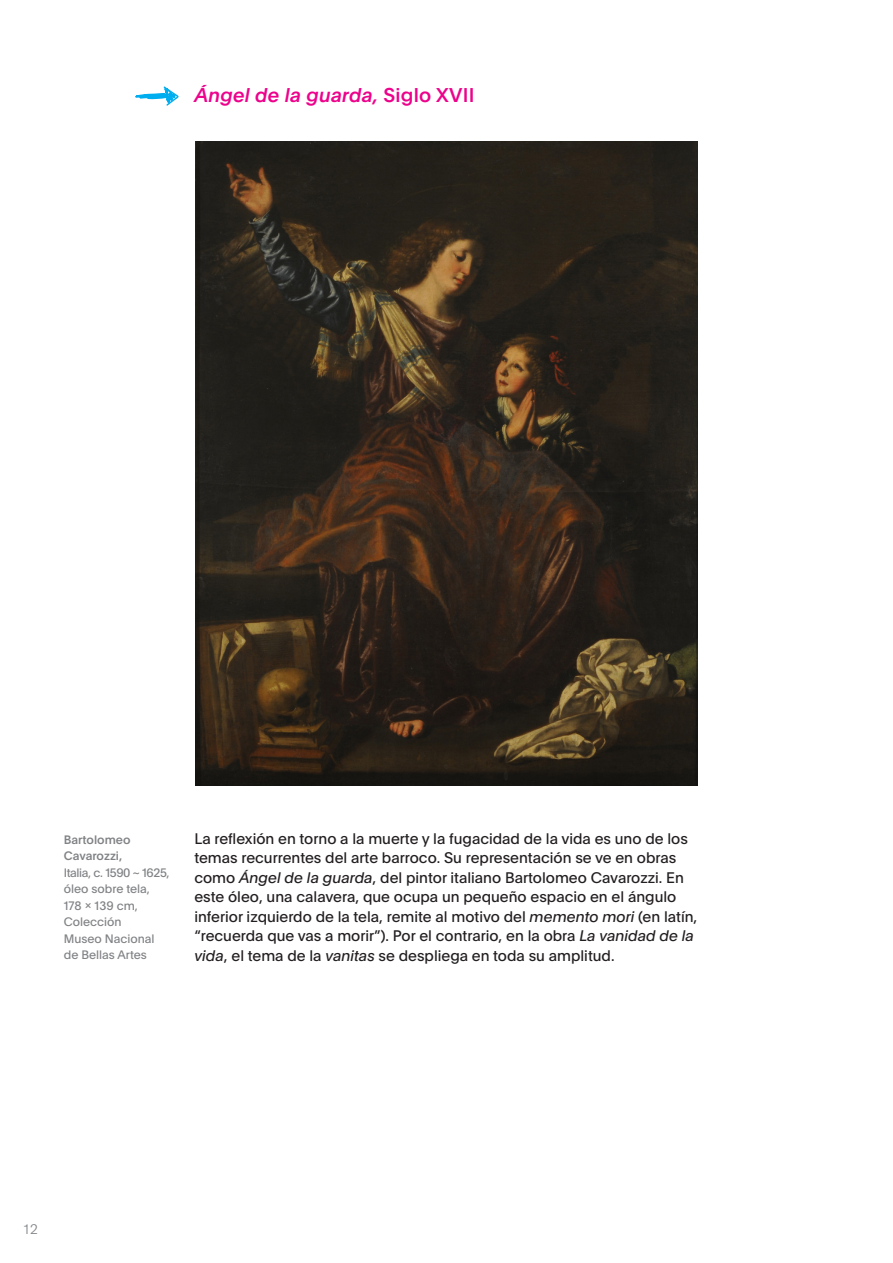
<style>
.page{position:relative;width:893px;height:1263px;background:#fff}
.page>*{position:absolute;margin:0;border:0;box-sizing:border-box;transform-origin:0 0}
.Texto{font:italic 500 19.5px "Plain";letter-spacing:.01em;color:#ed028c}
.TEXTO{font:15px/19.5px "Plain";color:#231f20}
.TEXTO-2{font:100 13.5px "Plain";color:#808285}
.TEXTO-3{font:12px "Plain";color:#808285}
.TEXTO-4{font:500 12px "Plain";color:#808285}
.TEXTO-5{font:12px "Plain";letter-spacing:-.03em;color:#808285}
.s1{font-style:normal}
.s2{font-style:italic}
</style>
<div class="page">
<img style="left:196px;top:142px;width:501px;height:643px">
<svg style="left:135px;top:86px;width:44px;height:20px"></svg>
<p class="Texto" style="left:194px;top:81px;width:282px">Ángel de la guarda, <span class="s1">Siglo XVII</span></p>
<p class="TEXTO-4" style="left:64px;top:831px;width:68px">Bartolomeo</p>
<p class="TEXTO-4" style="left:64px;top:847px;width:60px">Cavarozzi,</p>
<p class="TEXTO-5" style="left:64px;top:864px;width:107px">Italia, c. 1590 ~ 1625,</p>
<p class="TEXTO-3" style="left:64px;top:880px;width:88px">óleo sobre tela,</p>
<p class="TEXTO-3" style="left:64px;top:897px;width:76px">178 x 139 cm,</p>
<p class="TEXTO-3" style="left:64px;top:913px;width:59px">Colección</p>
<p class="TEXTO-3" style="left:64px;top:930px;width:92px">Museo Nacional</p>
<p class="TEXTO-3" style="left:64px;top:946px;width:85px">de Bellas Artes</p>
<p class="TEXTO" style="left:194px;top:828px;width:505px">La reflexión en torno a la muerte y la fugacidad de la vida es uno de los temas recurrentes del arte barroco. Su representación se ve en obras como <span class="s2">Ángel de la guarda</span>, del pintor italiano Bartolomeo Cavarozzi. En este óleo, una calavera, que ocupa un pequeño espacio en el ángulo inferior izquierdo de la tela, remite al motivo del <span class="s2">memento mori</span> (en latín, “recuerda que vas a morir”). Por el contrario, en la obra <span class="s2">La vanidad de la vida</span>, el tema de la <span class="s2">vanitas</span> se despliega en toda su amplitud.</p>
<p class="TEXTO-2" style="left:24px;top:1219px;width:15px">12</p>
</div>
